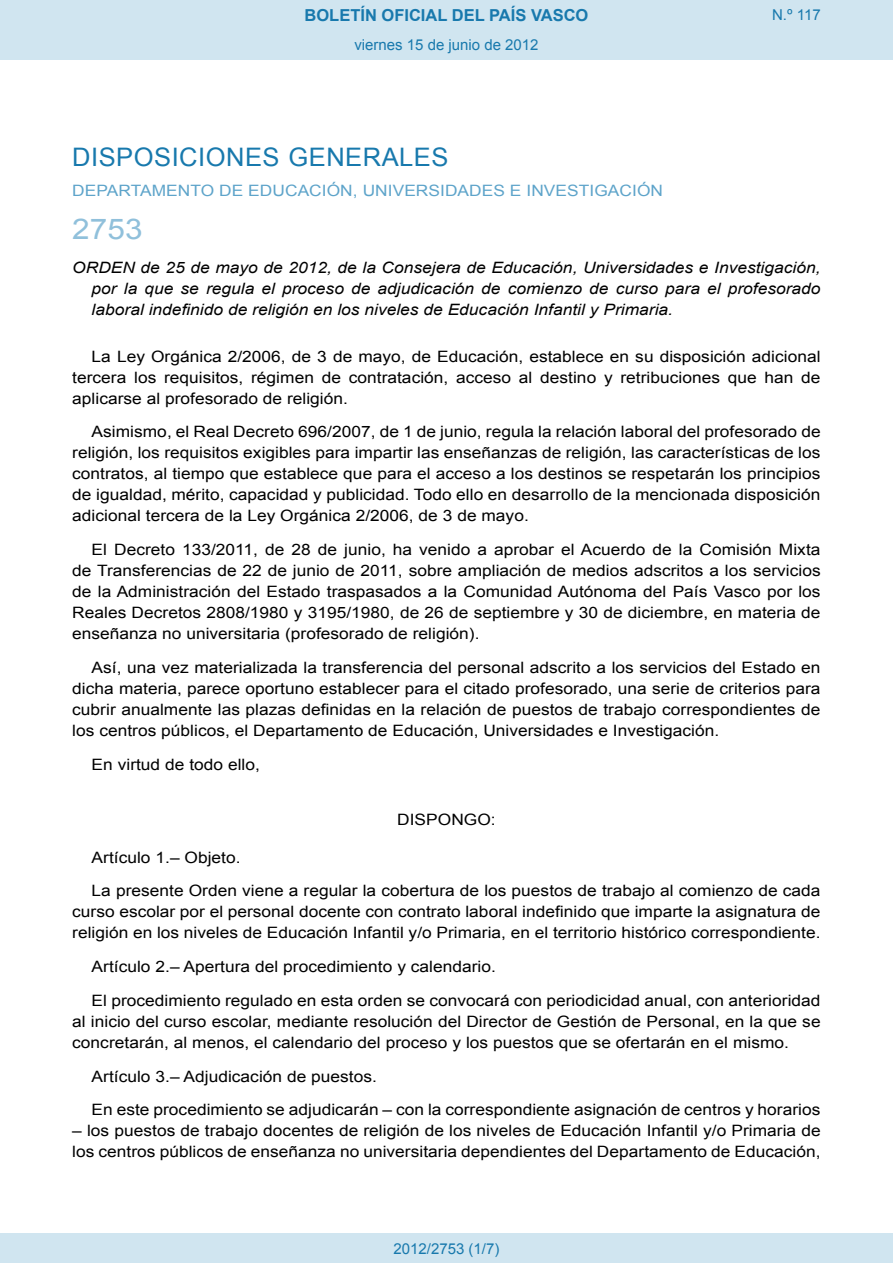
<style>
.page{position:relative;width:893px;height:1263px;background:#fff}
.page>*{position:absolute;margin:0;border:0;box-sizing:border-box;transform-origin:0 0}
.BOPVOrden{font:28.5px "Arial";color:#90c0db;scale:1.11 1}
.BOPVSeccion{font:25.5px "Arial";letter-spacing:.02em;color:#1879ad}
.t1{font:700 16.5px "Arial";color:#1879ad}
.BOPVDetalle{font:15.6px/21px "Arial";color:#000;text-align:justify;scale:1.11 1}
.BOPVTitulo{font:italic 15.6px/21px "Arial";color:#000;text-align:justify;scale:1.11 1}
.BOPVOrganismo{font:15.6px "Arial";letter-spacing:.005em;color:#5ea4ca;scale:1.11 1}
.BOPVClave{font:15.6px "Arial";color:#000;scale:1.11 1}
.Paginacion_Centro{font:15px "Arial";color:#1879ad}
</style>
<div class="page">
<div style="left:0;top:0;width:893px;height:60px;background:#d0e5f0"></div>
<div style="left:0;top:1233px;width:893px;height:30px;background:#d0e5f0"></div>
<p class="t1" style="left:305px;top:4px;width:285px">BOLETÍN OFICIAL DEL PAÍS VASCO</p>
<p class="Paginacion_Centro" style="left:354px;top:35px;width:186px">viernes 15 de junio de 2012</p>
<p class="Paginacion_Centro" style="left:772px;top:5px;width:50px">N.º 117</p>
<p class="BOPVSeccion" style="left:72px;top:141px;width:378px">DISPOSICIONES GENERALES</p>
<p class="BOPVOrganismo" style="left:72px;top:181px;width:534px">DEPARTAMENTO DE EDUCACIÓN, UNIVERSIDADES E INVESTIGACIÓN</p>
<p class="BOPVOrden" style="left:72px;top:211px;width:65px">2753</p>
<p class="BOPVTitulo" style="left:92px;top:257px;width:658px;text-indent:-19px">ORDEN de 25 de mayo de 2012, de la Consejera de Educación, Universidades e Investigación, por la que se regula el proceso de adjudicación de comienzo de curso para el profesorado laboral indefinido de religión en los niveles de Educación Infantil y Primaria.</p>
<p class="BOPVDetalle" style="left:72px;top:346px;width:676px;text-indent:19px">La Ley Orgánica 2/2006, de 3 de mayo, de Educación, establece en su disposición adicional tercera los requisitos, régimen de contratación, acceso al destino y retribuciones que han de aplicarse al profesorado de religión.</p>
<p class="BOPVDetalle" style="left:72px;top:421px;width:676px;text-indent:19px">Asimismo, el Real Decreto 696/2007, de 1 de junio, regula la relación laboral del profesorado de religión, los requisitos exigibles para impartir las enseñanzas de religión, las características de los contratos, al tiempo que establece que para el acceso a los destinos se respetarán los principios de igualdad, mérito, capacidad y publicidad. Todo ello en desarrollo de la mencionada disposición adicional tercera de la Ley Orgánica 2/2006, de 3 de mayo.</p>
<p class="BOPVDetalle" style="left:72px;top:539px;width:676px;text-indent:19px">El Decreto 133/2011, de 28 de junio, ha venido a aprobar el Acuerdo de la Comisión Mixta de Transferencias de 22 de junio de 2011, sobre ampliación de medios adscritos a los servicios de la Administración del Estado traspasados a la Comunidad Autónoma del País Vasco por los Reales Decretos 2808/1980 y 3195/1980, de 26 de septiembre y 30 de diciembre, en materia de enseñanza no universitaria (profesorado de religión).</p>
<p class="BOPVDetalle" style="left:72px;top:657px;width:676px;text-indent:19px">Así, una vez materializada la transferencia del personal adscrito a los servicios del Estado en dicha materia, parece oportuno establecer para el citado profesorado, una serie de criterios para cubrir anualmente las plazas definidas en la relación de puestos de trabajo correspondientes de los centros públicos, el Departamento de Educación, Universidades e Investigación.</p>
<p class="BOPVDetalle" style="left:92px;top:754px;width:153px">En virtud de todo ello,</p>
<p class="BOPVClave" style="left:397px;top:809px;width:90px">DISPONGO:</p>
<p class="BOPVDetalle" style="left:92px;top:847px;width:136px">Artículo 1.– Objeto.</p>
<p class="BOPVDetalle" style="left:72px;top:880px;width:676px;text-indent:19px">La presente Orden viene a regular la cobertura de los puestos de trabajo al comienzo de cada curso escolar por el personal docente con contrato laboral indefinido que imparte la asignatura de religión en los niveles de Educación Infantil y/o Primaria, en el territorio histórico correspondiente.</p>
<p class="BOPVDetalle" style="left:92px;top:956px;width:366px">Artículo 2.– Apertura del procedimiento y calendario.</p>
<p class="BOPVDetalle" style="left:72px;top:990px;width:676px;text-indent:19px">El procedimiento regulado en esta orden se convocará con periodicidad anual, con anterioridad al inicio del curso escolar, mediante resolución del Director de Gestión de Personal, en la que se concretarán, al menos, el calendario del proceso y los puestos que se ofertarán en el mismo.</p>
<p class="BOPVDetalle" style="left:92px;top:1066px;width:259px">Artículo 3.– Adjudicación de puestos.</p>
<p class="BOPVDetalle" style="left:92px;top:1100px;width:658px">En este procedimiento se adjudicarán – con la correspondiente asignación de centros y horarios</p>
<p class="BOPVDetalle" style="left:72px;top:1121px;width:676px">– los puestos de trabajo docentes de religión de los niveles de Educación Infantil y/o Primaria de los centros públicos de enseñanza no universitaria dependientes del Departamento de Educación,</p>
<p class="Paginacion_Centro" style="left:393px;top:1238px;width:107px">2012/2753 (1/7)</p>
</div>
